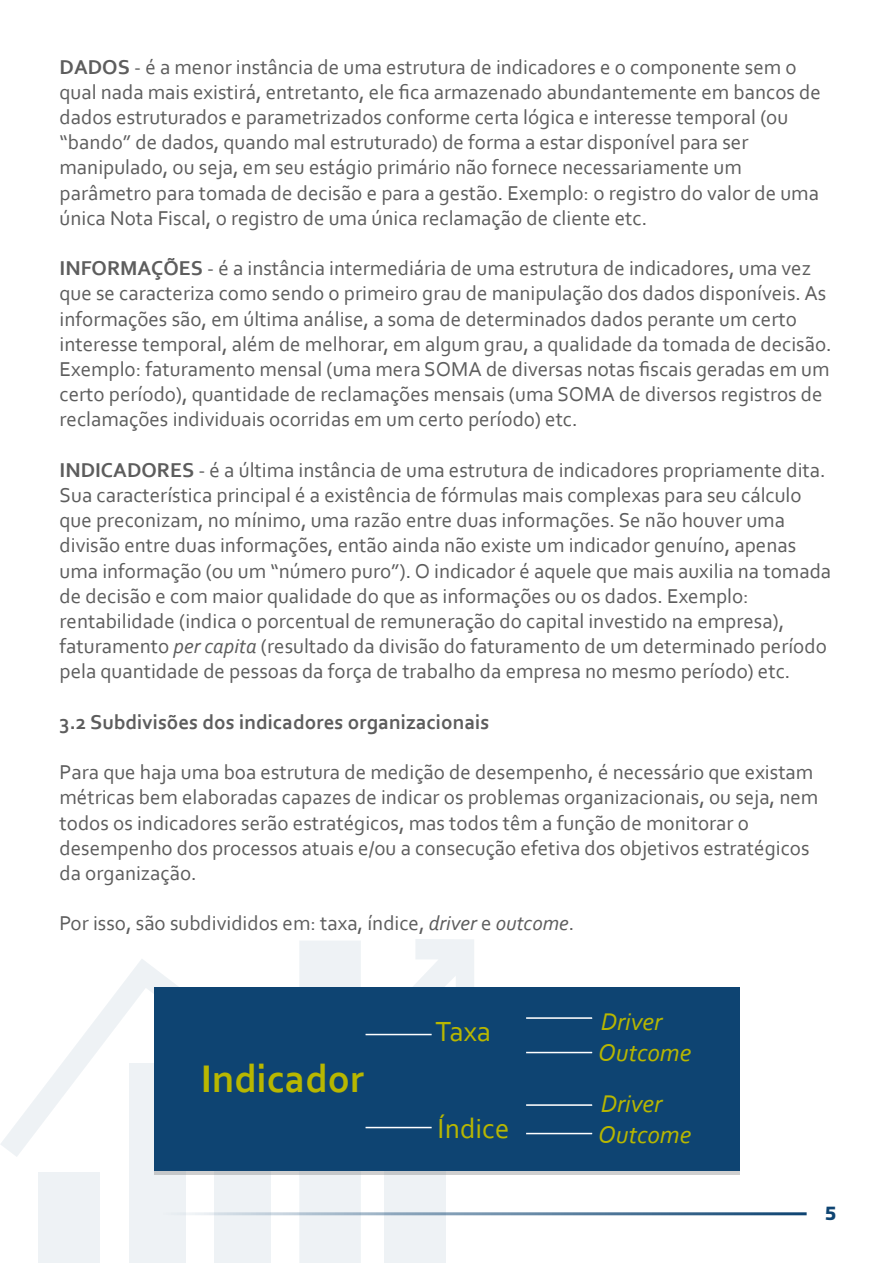
<style>
.page{position:relative;width:893px;height:1263px;background:#fff}
.page>*{position:absolute;margin:0;border:0;box-sizing:border-box;transform-origin:0 0}
.t1{font:700 40.35px "Corbel";color:#b8b700}
.t2{font:28.95px "Corbel";color:#b8b700}
.t3{font:italic 25.35px/31.3px "Corbel";color:#b8b700}
.t4{font:21px/25.2px "Corbel";color:#5d5d5d}
.t5{font:700 21px "Corbel";color:#5d5d5d}
.t6{font:800 19.65px "Flexo";color:#0e4472}
.s1{font-weight:700}
.s2{font-style:italic}
</style>
<div class="page">
<svg style="left:1px;top:939px;width:473px;height:324px"></svg>
<hr style="left:60px;top:1212px;width:747px;height:3px;background:#fff">
<svg style="left:154px;top:1170px;width:585px;height:5px;background:#a5b0ba"></svg>
<div style="left:154px;top:987px;width:585px;height:183px;background:#0e4472"></div>
<hr style="left:366px;top:1034px;width:66px;height:1px;background:#fff">
<hr style="left:366px;top:1127px;width:66px;height:1px;background:#fff">
<hr style="left:526px;top:1017px;width:66px;height:2px;background:#fff">
<hr style="left:526px;top:1052px;width:66px;height:1px;background:#fff">
<hr style="left:526px;top:1133px;width:66px;height:1px;background:#fff">
<hr style="left:526px;top:1104px;width:66px;height:2px;background:#fff">
<p class="t4" style="left:60px;top:53px;width:763px"><span class="s1">DADOS</span> - é a menor instância de uma estrutura de indicadores e o componente sem o qual nada mais existirá, entretanto, ele fica armazenado abundantemente em bancos de dados estruturados e parametrizados conforme certa lógica e interesse temporal (ou “bando” de dados, quando mal estruturado) de forma a estar disponível para ser manipulado, ou seja, em seu estágio primário não fornece necessariamente um parâmetro para tomada de decisão e para a gestão. Exemplo: o registro do valor de uma única Nota Fiscal, o registro de uma única reclamação de cliente etc.</p>
<p class="t4" style="left:60px;top:255px;width:774px"><span class="s1">INFORMAÇÕES</span> - é a instância intermediária de uma estrutura de indicadores, uma vez que se caracteriza como sendo o primeiro grau de manipulação dos dados disponíveis. As informações são, em última análise, a soma de determinados dados perante um certo interesse temporal, além de melhorar, em algum grau, a qualidade da tomada de decisão.<br>Exemplo: faturamento mensal (uma mera SOMA de diversas notas fiscais geradas em um certo período), quantidade de reclamações mensais (uma SOMA de diversos registros de reclamações individuais ocorridas em um certo período) etc.</p>
<p class="t4" style="left:60px;top:457px;width:773px"><span class="s1">INDICADORES</span> - é a última instância de uma estrutura de indicadores propriamente dita.<br>Sua característica principal é a existência de fórmulas mais complexas para seu cálculo que preconizam, no mínimo, uma razão entre duas informações. Se não houver uma divisão entre duas informações, então ainda não existe um indicador genuíno, apenas uma informação (ou um “número puro”). O indicador é aquele que mais auxilia na tomada de decisão e com maior qualidade do que as informações ou os dados. Exemplo: rentabilidade (indica o porcentual de remuneração do capital investido na empresa), faturamento <span class="s2">per capita</span> (resultado da divisão do faturamento de um determinado período pela quantidade de pessoas da força de trabalho da empresa no mesmo período) etc.</p>
<p class="t5" style="left:60px;top:709px;width:431px">3.2 Subdivisões dos indicadores organizacionais</p>
<p class="t4" style="left:60px;top:759px;width:760px">Para que haja uma boa estrutura de medição de desempenho, é necessário que existam métricas bem elaboradas capazes de indicar os problemas organizacionais, ou seja, nem todos os indicadores serão estratégicos, mas todos têm a função de monitorar o desempenho dos processos atuais e/ou a consecução efetiva dos objetivos estratégicos da organização.</p>
<p class="t4" style="left:60px;top:910px;width:516px">Por isso, são subdivididos em: taxa, índice, <span class="s2">driver</span> e <span class="s2">outcome</span>.</p>
<h1 class="t1" style="left:201px;top:1054px;width:165px">Indicador</h1>
<h2 class="t2" style="left:436px;top:1013px;width:57px">Taxa</h2>
<p class="t3" style="left:598px;top:1005px;width:95px">Driver<br>Outcome</p>
<p class="t3" style="left:601px;top:1087px;width:63px">Driver</p>
<h2 class="t2" style="left:438px;top:1111px;width:73px">Índice</h2>
<p class="t3" style="left:598px;top:1118px;width:95px">Outcome</p>
<p class="t6" style="left:825px;top:1201px;width:13px">5</p>
</div>
